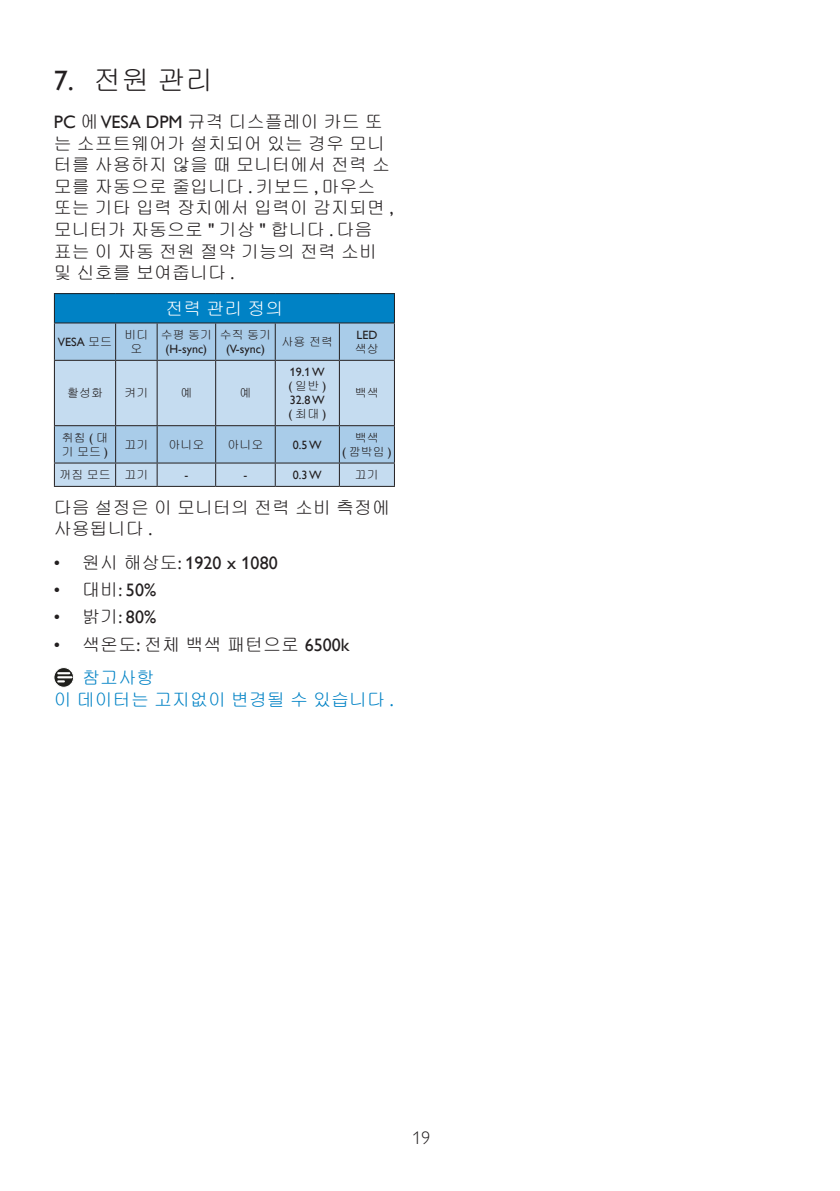
<style>
.page{position:relative;width:840px;height:1191px;background:#fff}
.page>*{position:absolute;margin:0;border:0;box-sizing:border-box;transform-origin:0 0}
.t1{font:28px "Gulim";color:#231f20}
.chapter-paragraph{font:18px/21.6px "Gulim";color:#231f20}
.t2{font:18px "Gill Sans Alt One WGL";color:#231f20}
.Note_body{font:18px "Gulim";color:#0082c5}
.t3{font:18px "Gulim";color:#fff}
.Heading_4{font:18px "Gulim";color:#0082c5}
.t4{font:18px "Gill Sans Alt One WGL Light";color:#231f20}
.t5{font:12px/14px "Gill Sans Alt One WGL";color:#231f20}
.t6{font:12px/14px "Gulim";color:#231f20;text-align:center}
.s1{font-family:"Gill Sans Alt One WGL"}
.s2{font-family:"Gulim"}
</style>
<div class="page">
<div style="left:54px;top:294px;width:340px;height:29px;background:#0082c5"></div>
<svg style="left:55px;top:323px;width:339px;height:37px;background:#a5c7e4"></svg>
<svg style="left:55px;top:361px;width:339px;height:125px;background:#bad4ea"></svg>
<svg style="left:394px;top:294px;width:1px;height:28px"></svg>
<svg style="left:54px;top:294px;width:1px;height:28px"></svg>
<hr style="left:54px;top:293px;width:62px;height:1px;background:#231f20">
<hr style="left:116px;top:293px;width:41px;height:1px;background:#231f20">
<hr style="left:157px;top:293px;width:58px;height:1px;background:#231f20">
<hr style="left:215px;top:293px;width:60px;height:1px;background:#231f20">
<hr style="left:275px;top:293px;width:64px;height:1px;background:#231f20">
<hr style="left:339px;top:293px;width:56px;height:1px;background:#231f20">
<hr style="left:54px;top:322px;width:62px;height:1px;background:#231f20">
<hr style="left:116px;top:322px;width:41px;height:1px;background:#231f20">
<hr style="left:157px;top:322px;width:58px;height:1px;background:#231f20">
<hr style="left:215px;top:322px;width:60px;height:1px;background:#231f20">
<hr style="left:275px;top:322px;width:64px;height:1px;background:#231f20">
<hr style="left:339px;top:322px;width:56px;height:1px;background:#231f20">
<hr style="left:54px;top:323px;width:1px;height:37px;background:#231f20">
<hr style="left:115px;top:323px;width:1px;height:37px;background:#231f20">
<hr style="left:156px;top:323px;width:1px;height:37px;background:#231f20">
<hr style="left:215px;top:323px;width:1px;height:37px;background:#231f20">
<hr style="left:274px;top:323px;width:1px;height:37px;background:#231f20">
<hr style="left:339px;top:323px;width:1px;height:37px;background:#231f20">
<hr style="left:394px;top:323px;width:1px;height:37px;background:#231f20">
<hr style="left:54px;top:361px;width:1px;height:64px;background:#231f20">
<hr style="left:54px;top:360px;width:62px;height:1px;background:#231f20">
<hr style="left:115px;top:361px;width:1px;height:64px;background:#231f20">
<hr style="left:116px;top:360px;width:41px;height:1px;background:#231f20">
<hr style="left:156px;top:361px;width:1px;height:64px;background:#231f20">
<hr style="left:157px;top:360px;width:58px;height:1px;background:#231f20">
<hr style="left:215px;top:361px;width:1px;height:64px;background:#231f20">
<hr style="left:215px;top:360px;width:60px;height:1px;background:#231f20">
<hr style="left:274px;top:361px;width:1px;height:64px;background:#231f20">
<hr style="left:275px;top:360px;width:64px;height:1px;background:#231f20">
<hr style="left:339px;top:361px;width:1px;height:64px;background:#231f20">
<hr style="left:394px;top:361px;width:1px;height:64px;background:#231f20">
<hr style="left:339px;top:360px;width:56px;height:1px;background:#231f20">
<hr style="left:54px;top:426px;width:1px;height:36px;background:#231f20">
<hr style="left:54px;top:425px;width:62px;height:1px;background:#231f20">
<hr style="left:115px;top:426px;width:1px;height:36px;background:#231f20">
<hr style="left:116px;top:425px;width:41px;height:1px;background:#231f20">
<hr style="left:156px;top:426px;width:1px;height:36px;background:#231f20">
<hr style="left:157px;top:425px;width:58px;height:1px;background:#231f20">
<hr style="left:215px;top:426px;width:1px;height:36px;background:#231f20">
<hr style="left:215px;top:425px;width:60px;height:1px;background:#231f20">
<hr style="left:274px;top:426px;width:1px;height:36px;background:#231f20">
<hr style="left:275px;top:425px;width:64px;height:1px;background:#231f20">
<hr style="left:339px;top:426px;width:1px;height:36px;background:#231f20">
<hr style="left:394px;top:426px;width:1px;height:36px;background:#231f20">
<hr style="left:339px;top:425px;width:56px;height:1px;background:#231f20">
<svg style="left:54px;top:463px;width:1px;height:23px"></svg>
<hr style="left:54px;top:462px;width:62px;height:1px;background:#231f20">
<hr style="left:54px;top:486px;width:62px;height:1px;background:#231f20">
<svg style="left:115px;top:463px;width:1px;height:23px"></svg>
<hr style="left:116px;top:462px;width:41px;height:1px;background:#231f20">
<hr style="left:116px;top:486px;width:41px;height:1px;background:#231f20">
<svg style="left:156px;top:463px;width:1px;height:23px"></svg>
<hr style="left:157px;top:462px;width:58px;height:1px;background:#231f20">
<hr style="left:157px;top:486px;width:58px;height:1px;background:#231f20">
<svg style="left:215px;top:463px;width:1px;height:23px"></svg>
<hr style="left:215px;top:462px;width:60px;height:1px;background:#231f20">
<hr style="left:215px;top:486px;width:60px;height:1px;background:#231f20">
<svg style="left:274px;top:463px;width:1px;height:23px"></svg>
<hr style="left:275px;top:462px;width:64px;height:1px;background:#231f20">
<hr style="left:275px;top:486px;width:64px;height:1px;background:#231f20">
<svg style="left:339px;top:463px;width:1px;height:23px"></svg>
<svg style="left:394px;top:463px;width:1px;height:23px"></svg>
<hr style="left:339px;top:462px;width:56px;height:1px;background:#231f20">
<hr style="left:339px;top:486px;width:56px;height:1px;background:#231f20">
<svg style="left:54px;top:667px;width:20px;height:20px"></svg>
<div style="left:54px;top:667px;width:20px;height:20px;border:1px solid #fff;border-radius:50%"></div>
<svg style="left:58px;top:672px;width:13px;height:10px"></svg>
<p class="t1" style="left:54px;top:66px;width:161px"><span class="s1">7.</span> 전원 관리</p>
<p class="chapter-paragraph" style="left:54px;top:111px;width:341px"><span class="s1">PC</span> 에 <span class="s1">VESA DPM</span> 규격 디스플레이 카드 또 는 소프트웨어가 설치되어 있는 경우 모니 터를 사용하지 않을 때 모니터에서 전력 소 모를 자동으로 줄입니다 <span class="s1">.</span> 키보드 <span class="s1">,</span> 마우스 또는 기타 입력 장치에서 입력이 감지되면 <span class="s1">, </span>모니터가 자동으로 <span class="s1">"</span> 기상 <span class="s1">"</span> 합니다 <span class="s1">.</span> 다음 표는 이 자동 전원 절약 기능의 전력 소비 및 신호를 보여줍니다 <span class="s1">.</span></p>
<p class="t3" style="left:165px;top:299px;width:120px">전력 관리 정의</p>
<p class="t5" style="left:58px;top:335px;width:56px">VESA <span class="s2">모드</span></p>
<p class="t6" style="left:124px;top:328px;width:26px">비디 오</p>
<p class="t5" style="left:161px;top:328px;width:53px;text-align:center"><span class="s2">수평 동기 </span>(H-sync)</p>
<p class="t5" style="left:220px;top:328px;width:53px;text-align:center"><span class="s2">수직 동기 </span>(V-sync)</p>
<p class="t6" style="left:281px;top:335px;width:53px">사용 전력</p>
<p class="t5" style="left:355px;top:328px;width:25px">LED <span class="s2">색상</span></p>
<p class="t6" style="left:67px;top:386px;width:37px">활성화</p>
<p class="t6" style="left:124px;top:386px;width:26px">켜기</p>
<p class="t6" style="left:180px;top:386px;width:13px">예</p>
<p class="t6" style="left:239px;top:386px;width:13px">예</p>
<p class="t5" style="left:288px;top:365px;width:39px">19.1 W (<span class="s2">일반</span>)</p>
<p class="t5" style="left:288px;top:393px;width:39px">32.8 W (<span class="s2">최대</span>)</p>
<p class="t6" style="left:355px;top:386px;width:25px">백색</p>
<p class="t6" style="left:62px;top:430px;width:48px;text-align:left">취침 <span class="s1">(</span> 대 기모드<span class="s1">)</span></p>
<p class="t6" style="left:124px;top:437px;width:26px">끄기</p>
<p class="t6" style="left:168px;top:437px;width:37px">아니오</p>
<p class="t6" style="left:227px;top:437px;width:37px">아니오</p>
<p class="t5" style="left:293px;top:437px;width:30px">0.5 W</p>
<p class="t6" style="left:342px;top:430px;width:51px">백색<br><span class="s1">(</span> 깜박임 <span class="s1">)</span></p>
<p class="t6" style="left:59px;top:468px;width:53px">꺼짐 모드</p>
<p class="t6" style="left:124px;top:468px;width:26px">끄기</p>
<p class="t5" style="left:184px;top:468px;width:5px">-</p>
<p class="t5" style="left:243px;top:468px;width:5px">-</p>
<p class="t5" style="left:293px;top:468px;width:30px">0.3 W</p>
<p class="t6" style="left:355px;top:468px;width:25px">끄기</p>
<p class="chapter-paragraph" style="left:54px;top:496px;width:338px">다음 설정은 이 모니터의 전력 소비 측정에 사용됩니다 <span class="s1">.</span></p>
<p class="t2" style="left:54px;top:550px;width:225px">• <span class="s2">원시 해상도</span>: 1920 x 1080</p>
<p class="t2" style="left:54px;top:577px;width:104px">• <span class="s2">대비</span>: 50%</p>
<p class="t2" style="left:54px;top:605px;width:104px">• <span class="s2">밝기</span>: 80%</p>
<p class="chapter-paragraph" style="left:54px;top:633px;width:297px"><span class="s1">•</span> 색온도<span class="s1">:</span> 전체 백색 패턴으로 <span class="s1">6500k</span></p>
<p class="Heading_4" style="left:82px;top:668px;width:73px">참고사항</p>
<p class="Note_body" style="left:54px;top:690px;width:341px">이 데이터는 고지없이 변경될 수 있습니다 <span class="s1">.</span></p>
<p class="t4" style="left:412px;top:1126px;width:19px">19</p>
</div>
